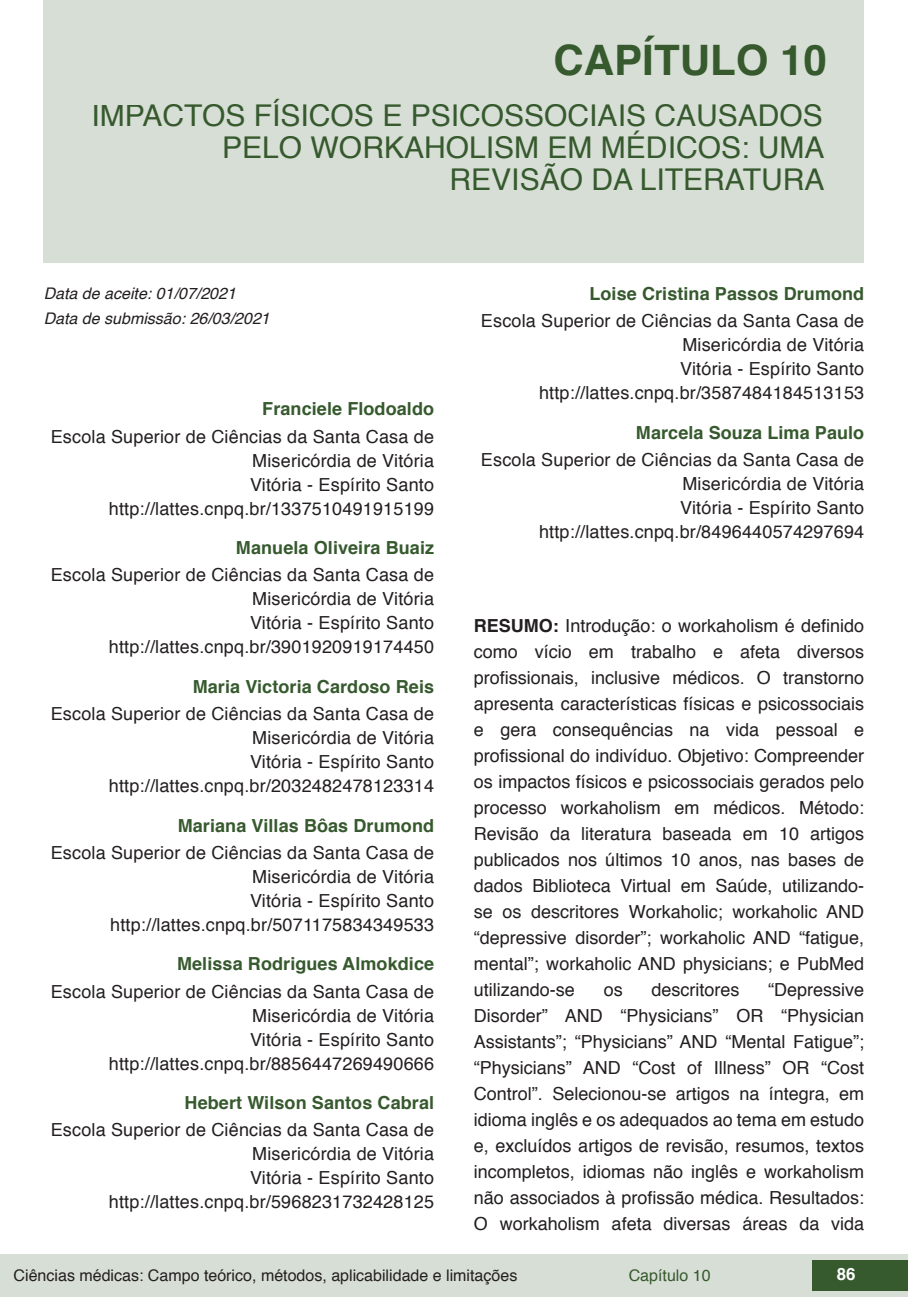
<style>
.page{position:relative;width:908px;height:1304px;background:#fff}
.page>*{position:absolute;margin:0;border:0;box-sizing:border-box;transform-origin:0 0}
.capítulos{font:700 42px "Helvetica";color:#36592e}
.nome_artigos{font:30px/32px "Helvetica";color:#36592e;text-align:right}
.Resumos_e_PC_TXT{font:18px/26px "Helvetica";color:#231f20;text-align:justify}
.info_autores{font:18px/24px "Helvetica";letter-spacing:.01em;color:#231f20;text-align:right}
.nome_autores{font:700 18px "Helvetica";letter-spacing:.005em;color:#36592e}
.t1{font:700 16.8px "Helvetica";color:#fff}
.t2{font:16px "Helvetica";color:#231f20}
.data{font:italic 16px "Helvetica";color:#231f20}
.t3{font:16px "Helvetica";color:#36592e}
.s1{font-weight:700}
</style>
<div class="page">
<div style="left:0;top:1254px;width:906px;height:43px;background:#d7ded5"></div>
<div style="left:812px;top:1261px;width:95px;height:30px;background:#36592e"></div>
<div style="left:44px;top:0;width:819px;height:263px;background:#d7ded5"></div>
<p class="capítulos" style="left:553px;top:26px;width:275px">CAPÍTULO 10</p>
<p class="nome_artigos" style="left:91px;top:101px;width:734px">IMPACTOS FÍSICOS E PSICOSSOCIAIS CAUSADOS<br>PELO WORKAHOLISM EM MÉDICOS: UMA<br>REVISÃO DA LITERATURA</p>
<p class="data" style="left:44px;top:280px;width:194px">Data de aceite: 01/07/2021</p>
<p class="data" style="left:44px;top:306px;width:227px">Data de submissão: 26/03/2021</p>
<p class="nome_autores" style="left:262px;top:395px;width:173px">Franciele Flodoaldo</p>
<p class="info_autores" style="left:51px;top:425px;width:384px">Escola Superior de Ciências da Santa Casa de<br>Misericórdia de Vitória</p>
<p class="info_autores" style="left:250px;top:473px;width:185px">Vitória - Espírito Santo</p>
<p class="info_autores" style="left:109px;top:497px;width:326px">http://lattes.cnpq.br/1337510491915199</p>
<p class="nome_autores" style="left:236px;top:533px;width:199px">Manuela Oliveira Buaiz</p>
<p class="info_autores" style="left:51px;top:564px;width:384px">Escola Superior de Ciências da Santa Casa de<br>Misericórdia de Vitória</p>
<p class="info_autores" style="left:250px;top:612px;width:185px">Vitória - Espírito Santo</p>
<p class="info_autores" style="left:109px;top:636px;width:326px">http://lattes.cnpq.br/3901920919174450</p>
<p class="nome_autores" style="left:193px;top:672px;width:243px">Maria Victoria Cardoso Reis</p>
<p class="info_autores" style="left:51px;top:702px;width:384px">Escola Superior de Ciências da Santa Casa de<br>Misericórdia de Vitória</p>
<p class="info_autores" style="left:250px;top:750px;width:185px">Vitória - Espírito Santo</p>
<p class="info_autores" style="left:109px;top:774px;width:326px">http://lattes.cnpq.br/2032482478123314</p>
<p class="nome_autores" style="left:178px;top:811px;width:258px">Mariana Villas Bôas Drumond</p>
<p class="info_autores" style="left:51px;top:841px;width:384px">Escola Superior de Ciências da Santa Casa de<br>Misericórdia de Vitória</p>
<p class="info_autores" style="left:250px;top:889px;width:185px">Vitória - Espírito Santo</p>
<p class="info_autores" style="left:110px;top:913px;width:325px">http://lattes.cnpq.br/5071175834349533</p>
<p class="nome_autores" style="left:177px;top:949px;width:258px">Melissa Rodrigues Almokdice</p>
<p class="info_autores" style="left:51px;top:980px;width:384px">Escola Superior de Ciências da Santa Casa de<br>Misericórdia de Vitória</p>
<p class="info_autores" style="left:250px;top:1028px;width:185px">Vitória - Espírito Santo</p>
<p class="info_autores" style="left:109px;top:1052px;width:326px">http://lattes.cnpq.br/8856447269490666</p>
<p class="nome_autores" style="left:184px;top:1088px;width:251px">Hebert Wilson Santos Cabral</p>
<p class="info_autores" style="left:51px;top:1118px;width:384px">Escola Superior de Ciências da Santa Casa de<br>Misericórdia de Vitória</p>
<p class="info_autores" style="left:250px;top:1166px;width:185px">Vitória - Espírito Santo</p>
<p class="info_autores" style="left:109px;top:1190px;width:326px">http://lattes.cnpq.br/5968231732428125</p>
<p class="nome_autores" style="left:589px;top:279px;width:276px">Loise Cristina Passos Drumond</p>
<p class="info_autores" style="left:480px;top:310px;width:384px">Escola Superior de Ciências da Santa Casa de<br>Misericórdia de Vitória</p>
<p class="info_autores" style="left:680px;top:358px;width:185px">Vitória - Espírito Santo</p>
<p class="info_autores" style="left:539px;top:382px;width:326px">http://lattes.cnpq.br/3587484184513153</p>
<p class="nome_autores" style="left:635px;top:418px;width:230px">Marcela Souza Lima Paulo</p>
<p class="info_autores" style="left:480px;top:448px;width:384px">Escola Superior de Ciências da Santa Casa de<br>Misericórdia de Vitória</p>
<p class="info_autores" style="left:680px;top:496px;width:185px">Vitória - Espírito Santo</p>
<p class="info_autores" style="left:539px;top:520px;width:326px">http://lattes.cnpq.br/8496440574297694</p>
<p class="Resumos_e_PC_TXT" style="left:473px;top:613px;width:392px"><span class="s1">RESUMO:</span> Introdução: o workaholism é definido como vício em trabalho e afeta diversos profissionais, inclusive médicos. O transtorno apresenta características físicas e psicossociais e gera consequências na vida pessoal e profissional do indivíduo. Objetivo: Compreender os impactos físicos e psicossociais gerados pelo processo workaholism em médicos. Método:<br>Revisão da literatura baseada em 10 artigos publicados nos últimos 10 anos, nas bases de dados Biblioteca Virtual em Saúde, utilizando&shy;se os descritores Workaholic; workaholic AND “depressive disorder”; workaholic AND “fatigue, mental”; workaholic AND physicians; e PubMed utilizando-se</p>
<p class="Resumos_e_PC_TXT" style="left:473px;top:977px;width:392px;text-indent:294px">“Depressive Disorder” AND “Physicians” OR “Physician Assistants”; “Physicians” AND “Mental Fatigue”; “Physicians” AND “Cost of Illness” OR “Cost Control”. Selecionou-se artigos na íntegra, em idioma inglês e os adequados ao tema em estudo e, excluídos artigos de revisão, resumos, textos incompletos, idiomas não inglês e workaholism não associados à profissão médica. Resultados:<br>O workaholism afeta diversas áreas da vida</p>
<p class="Resumos_e_PC_TXT" style="left:603px;top:977px;width:21px">os</p>
<p class="Resumos_e_PC_TXT" style="left:651px;top:977px;width:90px">descritores</p>
<p class="t2" style="left:14px;top:1263px;width:505px">Ciências médicas: Campo teórico, métodos, aplicabilidade e limitações</p>
<p class="t3" style="left:628px;top:1263px;width:83px">Capítulo 10</p>
<p class="t1" style="left:836px;top:1261px;width:20px">86</p>
</div>
